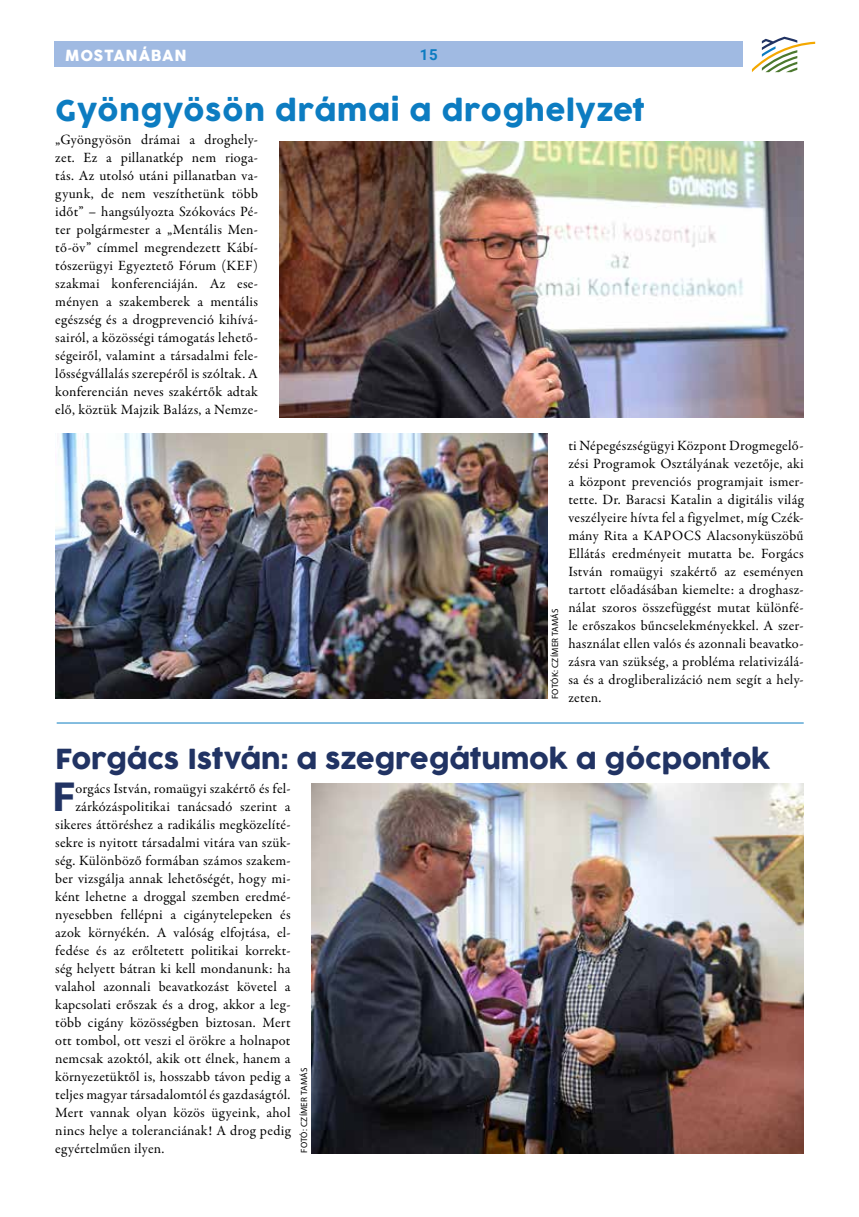
<style>
.page{position:relative;width:859px;height:1217px;background:#fff}
.page>*{position:absolute;margin:0;border:0;box-sizing:border-box;transform-origin:0 0}
.t1{font:900 39.6px "Roboto";color:#213363}
.t2{font:28.5px "Cocogoose";letter-spacing:.02em;color:#0c7cc1}
.t3{font:27px "Cocogoose";letter-spacing:-.01em;color:#213363}
.t4{font:15px "Cocogoose";letter-spacing:.05em;color:#fff}
.t5{font:700 15px "Roboto";color:#0c7cc1}
.t6{font:14.25px/18px "Garamond Premr Pro";letter-spacing:.015em;color:#000;text-align:justify}
.t7{font:9px "Myriad Pro";letter-spacing:.03em;color:#000}
</style>
<div class="page">
<hr style="left:57px;top:722px;width:747px;height:1px;background:#0c7cc1">
<div style="left:54px;top:41px;width:689px;height:26px;background:#a0bae2"></div>
<svg style="left:752px;top:37px;width:63px;height:35px"></svg>
<img style="left:55px;top:433px;width:492px;height:265px">
<img style="left:279px;top:141px;width:525px;height:276px">
<img style="left:312px;top:783px;width:492px;height:369px">
<p class="t4" style="left:65px;top:45px;width:123px">MOSTANÁBAN</p>
<p class="t5" style="left:420px;top:44px;width:19px">15</p>
<h2 class="t2" style="left:55px;top:91px;width:591px">Gyöngyösön drámai a droghelyzet</h2>
<p class="t6" style="left:55px;top:131px;width:204px">„Gyöngyösön drámai a droghely&shy;zet. Ez a pillanatkép nem rioga&shy;tás. Az utolsó utáni pillanatban va&shy;gyunk, de nem veszíthetünk több időt” – hangsúlyozta Szókovács Pé&shy;ter polgármester a „Mentális Men&shy;tő-öv” címmel megrendezett Kábí&shy;tószerügyi Egyeztető Fórum (KEF) szakmai konferenciáján. Az ese&shy;ményen a szakemberek a mentális egészség és a drogprevenció kihívá&shy;sairól, a közösségi támogatás lehető&shy;ségeiről, valamint a társadalmi fele&shy;lősségvállalás szerepéről is szóltak. A konferencián neves szakértők adtak elő, köztük Majzik Balázs, a Nemze-</p>
<p class="t6" style="left:568px;top:437px;width:237px">ti Népegészségügyi Központ Drogmegelő&shy;zési Programok Osztályának vezetője, aki a központ prevenciós programjait ismer&shy;tette. Dr. Baracsi Katalin a digitális világ veszélyeire hívta fel a figyelmet, míg Czék&shy;mány Rita a KAPOCS Alacsonyküszöbű Ellátás eredményeit mutatta be. Forgács István romaügyi szakértő az eseményen tartott előadásában kiemelte: a droghasz&shy;nálat szoros összefüggést mutat különfé&shy;le erőszakos bűncselekményekkel. A szer&shy;használat ellen valós és azonnali beavatko&shy;zásra van szükség, a probléma relativizálá&shy;sa és a drogliberalizáció nem segít a hely&shy;zeten.</p>
<p class="t7" style="left:550px;top:699px;width:92px;rotate:-90deg">FOTÓK: CZÍMER TAMÁS</p>
<h3 class="t3" style="left:55px;top:740px;width:716px">Forgács István: a szegregátumok a gócpontok</h3>
<h1 class="t1" style="left:53px;top:768px;width:23px">F</h1>
<p class="t6" style="left:75px;top:779px;width:217px">orgács István, romaügyi szakértő és fel-</p>
<p class="t6" style="left:75px;top:797px;width:217px">zárkózáspolitikai tanácsadó szerint a</p>
<p class="t6" style="left:55px;top:815px;width:237px">sikeres áttöréshez a radikális megközelíté-</p>
<p class="t6" style="left:55px;top:833px;width:237px">sekre is nyitott társadalmi vitára van szük-</p>
<p class="t6" style="left:55px;top:851px;width:237px">ség. Különböző formában számos szakem-</p>
<p class="t6" style="left:55px;top:869px;width:237px">ber vizsgálja annak lehetőségét, hogy mi-</p>
<p class="t6" style="left:55px;top:887px;width:237px">ként lehetne a droggal szemben eredmé-</p>
<p class="t6" style="left:55px;top:905px;width:237px">nyesebben fellépni a cigánytelepeken és</p>
<p class="t6" style="left:55px;top:923px;width:237px">azok környékén. A valóság elfojtása, el-</p>
<p class="t6" style="left:55px;top:941px;width:237px">fedése és az erőltetett politikai korrekt-</p>
<p class="t6" style="left:55px;top:959px;width:237px">ség helyett bátran ki kell mondanunk: ha</p>
<p class="t6" style="left:55px;top:977px;width:237px">valahol azonnali beavatkozást követel a</p>
<p class="t6" style="left:55px;top:995px;width:237px">kapcsolati erőszak és a drog, akkor a leg-</p>
<p class="t6" style="left:55px;top:1013px;width:237px">több cigány közösségben biztosan. Mert</p>
<p class="t6" style="left:55px;top:1031px;width:237px">ott tombol, ott veszi el örökre a holnapot</p>
<p class="t6" style="left:55px;top:1049px;width:237px">nemcsak azoktól, akik ott élnek, hanem a</p>
<p class="t6" style="left:55px;top:1067px;width:237px">környezetüktől is, hosszabb távon pedig a</p>
<p class="t6" style="left:55px;top:1085px;width:237px">teljes magyar társadalomtól és gazdaságtól.</p>
<p class="t6" style="left:55px;top:1103px;width:237px">Mert vannak olyan közös ügyeink, ahol</p>
<p class="t6" style="left:55px;top:1121px;width:237px">nincs helye a toleranciának! A drog pedig</p>
<p class="t6" style="left:55px;top:1139px;width:111px">egyértelműen ilyen.</p>
<p class="t7" style="left:299px;top:1152px;width:87px;rotate:-90deg">FOTÓ: CZÍMER TAMÁS</p>
</div>
